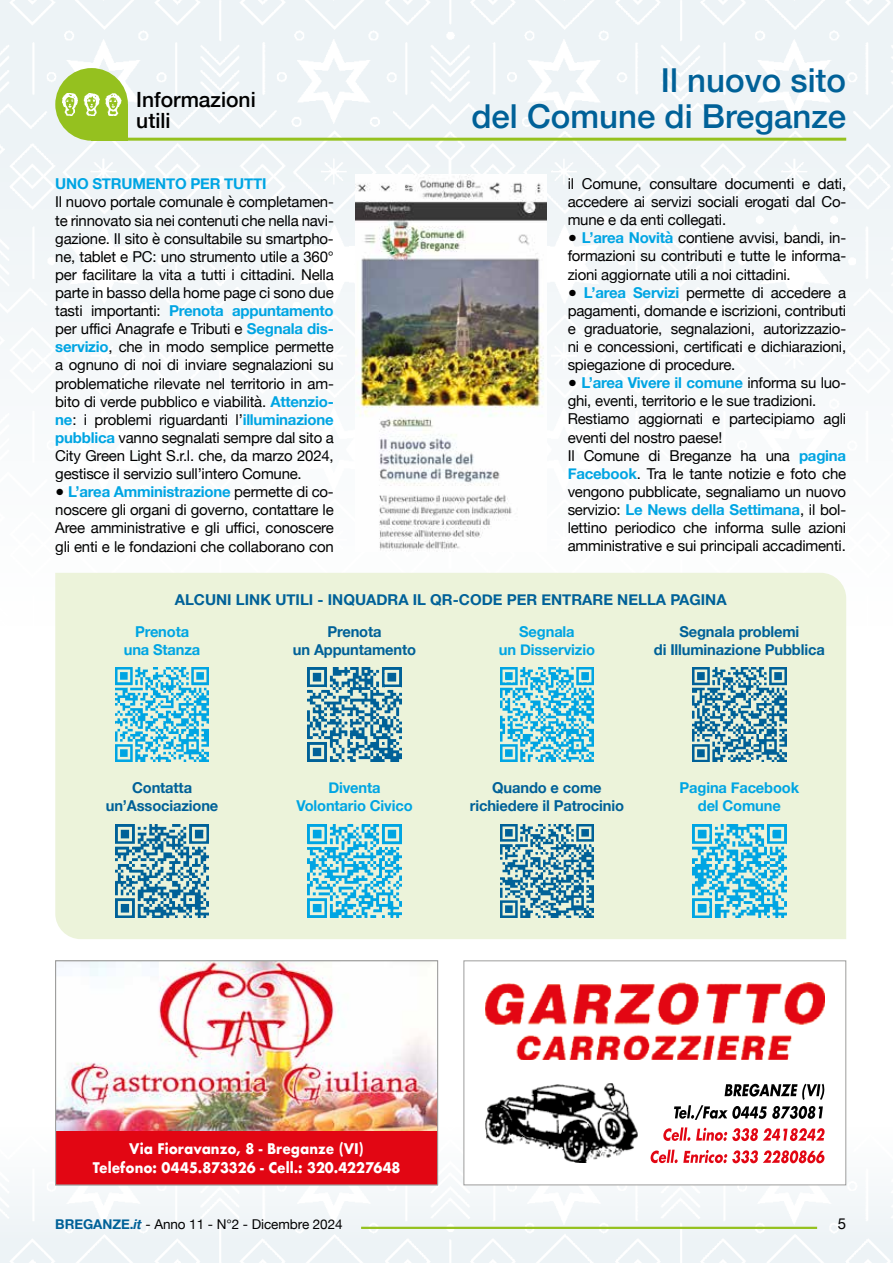
<style>
.page{position:relative;width:893px;height:1263px;background:#fff}
.page>*{position:absolute;margin:0;border:0;box-sizing:border-box;transform-origin:0 0}
.t1{font:500 33px/36px "Helvetica Neue";color:#006198;text-align:right}
.t2{font:500 21px/21px "Helvetica Neue";color:#000}
.t3{font:15px/18.1px "Helvetica Neue";letter-spacing:-.015em;color:#000;text-align:justify}
.t4{font:700 15px/18.1px "Helvetica Neue";letter-spacing:-.01em;color:#006198;text-align:center}
.t5{font:700 15px/18.1px "Helvetica Neue";letter-spacing:-.01em;color:#00a5e3;text-align:center}
.t6{font:700 14.25px/19px "Futura";color:#fff;text-align:center;scale:.92 1}
.t7{font:13.5px "Helvetica Neue";letter-spacing:-.005em;color:#000}
.s1{font-weight:700;color:#00a5e3}
.s2{font-weight:700;color:#006198}
.s3{font-weight:700;font-style:italic;color:#006198}
</style>
<div class="page">
<img style="left:0;top:0;width:893px;height:552px">
<hr style="left:361px;top:1227px;width:456px;height:2px;background:#95c11f">
<hr style="left:92px;top:138px;width:754px;height:3px;background:#95c11f">
<div style="left:55px;top:68px;width:73px;height:73px;background:#95c11f;border-radius:50%"></div>
<div style="left:92px;top:104px;width:36px;height:37px;background:#95c11f"></div>
<img style="left:62px;top:93px;width:59px;height:23px">
<div style="left:463px;top:960px;width:383px;height:225px;background:#fff;border:1px solid #9d9d9c"></div>
<img style="left:485px;top:983px;width:339px;height:76px">
<img style="left:485px;top:1083px;width:152px;height:80px">
<svg style="left:650px;top:1150px;width:175px;height:13px"></svg>
<svg style="left:663px;top:1127px;width:162px;height:14px"></svg>
<svg style="left:674px;top:1084px;width:150px;height:36px"></svg>
<img style="left:57px;top:962px;width:379px;height:168px">
<div style="left:55px;top:573px;width:791px;height:366px;background:#ecf3da"></div>
<img style="left:308px;top:824px;width:93px;height:94px">
<img style="left:115px;top:668px;width:94px;height:93px">
<img style="left:500px;top:824px;width:94px;height:94px">
<img style="left:115px;top:824px;width:94px;height:94px">
<img style="left:692px;top:668px;width:94px;height:93px">
<img style="left:500px;top:668px;width:94px;height:93px">
<img style="left:308px;top:668px;width:93px;height:93px">
<img style="left:692px;top:824px;width:94px;height:94px">
<div style="left:56px;top:1130px;width:381px;height:54px;background:#e20613"></div>
<div style="left:55px;top:960px;width:383px;height:225px;border:1px solid #9d9d9c"></div>
<img style="left:355px;top:175px;width:191px;height:376px">
<h2 class="t2" style="left:136px;top:87px;width:121px">Informazioni utili</h2>
<p class="t5" style="left:55px;top:175px;width:213px">UNO STRUMENTO PER TUTTI</p>
<p class="t3" style="left:55px;top:194px;width:280px">Il nuovo portale comunale è completamen&shy;te rinnovato sia nei contenuti che nella navi&shy;gazione. Il sito è consultabile su smartpho&shy;ne, tablet e PC: uno strumento utile a 360° per facilitare la vita a tutti i cittadini. Nella parte in basso della home page ci sono due tasti importanti: <span class="s1">Prenota appuntamento </span>per uffici Anagrafe e Tributi e <span class="s1">Segnala dis&shy;servizio</span>, che in modo semplice permette a ognuno di noi di inviare segnalazioni su problematiche rilevate nel territorio in am&shy;bito di verde pubblico e viabilità. <span class="s1">Attenzio&shy;ne</span>: i problemi riguardanti l’<span class="s1">illuminazione pubblica</span> vanno segnalati sempre dal sito a City Green Light S.r.l. che, da marzo 2024, gestisce il servizio sull’intero Comune.</p>
<p class="t3" style="left:55px;top:484px;width:280px">● <span class="s1">L’area Amministrazione</span> permette di co&shy;noscere gli organi di governo, contattare le Aree amministrative e gli uffici, conoscere gli enti e le fondazioni che collaborano con</p>
<h1 class="t1" style="left:471px;top:59px;width:376px">Il nuovo sito<br>del Comune di Breganze</h1>
<p class="t3" style="left:568px;top:175px;width:280px">il Comune, consultare documenti e dati, accedere ai servizi sociali erogati dal Co&shy;mune e da enti collegati.</p>
<p class="t3" style="left:568px;top:230px;width:280px">● <span class="s1">L’area Novità</span> contiene avvisi, bandi, in&shy;formazioni su contributi e tutte le informa&shy;zioni aggiornate utili a noi cittadini.</p>
<p class="t3" style="left:568px;top:284px;width:280px">● <span class="s1">L’area Servizi</span> permette di accedere a pagamenti, domande e iscrizioni, contributi e graduatorie, segnalazioni, autorizzazio&shy;ni e concessioni, certificati e dichiarazioni, spiegazione di procedure.</p>
<p class="t3" style="left:568px;top:375px;width:280px;text-align:left">● <span class="s1">L’area Vivere il comune</span> informa su luo&shy;ghi, eventi, territorio e le sue tradizioni.<br>Restiamo aggiornati e partecipiamo agli eventi del nostro paese!<br>Il Comune di Breganze ha una <span class="s1">pagina Facebook</span>. Tra le tante notizie e foto che vengono pubblicate, segnaliamo un nuovo servizio: <span class="s1">Le News della Settimana</span>, il bol&shy;lettino periodico che informa sulle azioni amministrative e sui principali accadimenti.</p>
<p class="t4" style="left:175px;top:591px;width:553px">ALCUNI LINK UTILI - INQUADRA IL QR-CODE PER ENTRARE NELLA PAGINA</p>
<p class="t5" style="left:124px;top:623px;width:78px">Prenota una Stanza</p>
<p class="t4" style="left:293px;top:623px;width:125px">Prenota<br>un Appuntamento</p>
<p class="t5" style="left:499px;top:623px;width:98px">Segnala<br>un Disservizio</p>
<p class="t4" style="left:654px;top:623px;width:172px">Segnala problemi<br>di Illuminazione Pubblica</p>
<p class="t4" style="left:106px;top:779px;width:114px">Contatta un’Associazione</p>
<p class="t5" style="left:296px;top:779px;width:118px">Diventa<br>Volontario Civico</p>
<p class="t4" style="left:470px;top:779px;width:156px">Quando e come richiedere il Patrocinio</p>
<p class="t5" style="left:680px;top:779px;width:121px">Pagina Facebook del Comune</p>
<p class="t6" style="left:93px;top:1139px;width:336px">Via Fioravanzo, 8 - Breganze (VI)<br>Telefono: 0445.873326 - Cell.: 320.4227648</p>
<p class="t7" style="left:55px;top:1214px;width:289px"><span class="s2">BREGANZE.</span><span class="s3">it</span> - Anno 11 - N°2 - Dicembre 2024</p>
<p class="t3" style="left:838px;top:1215px;width:10px">5</p>
</div>
